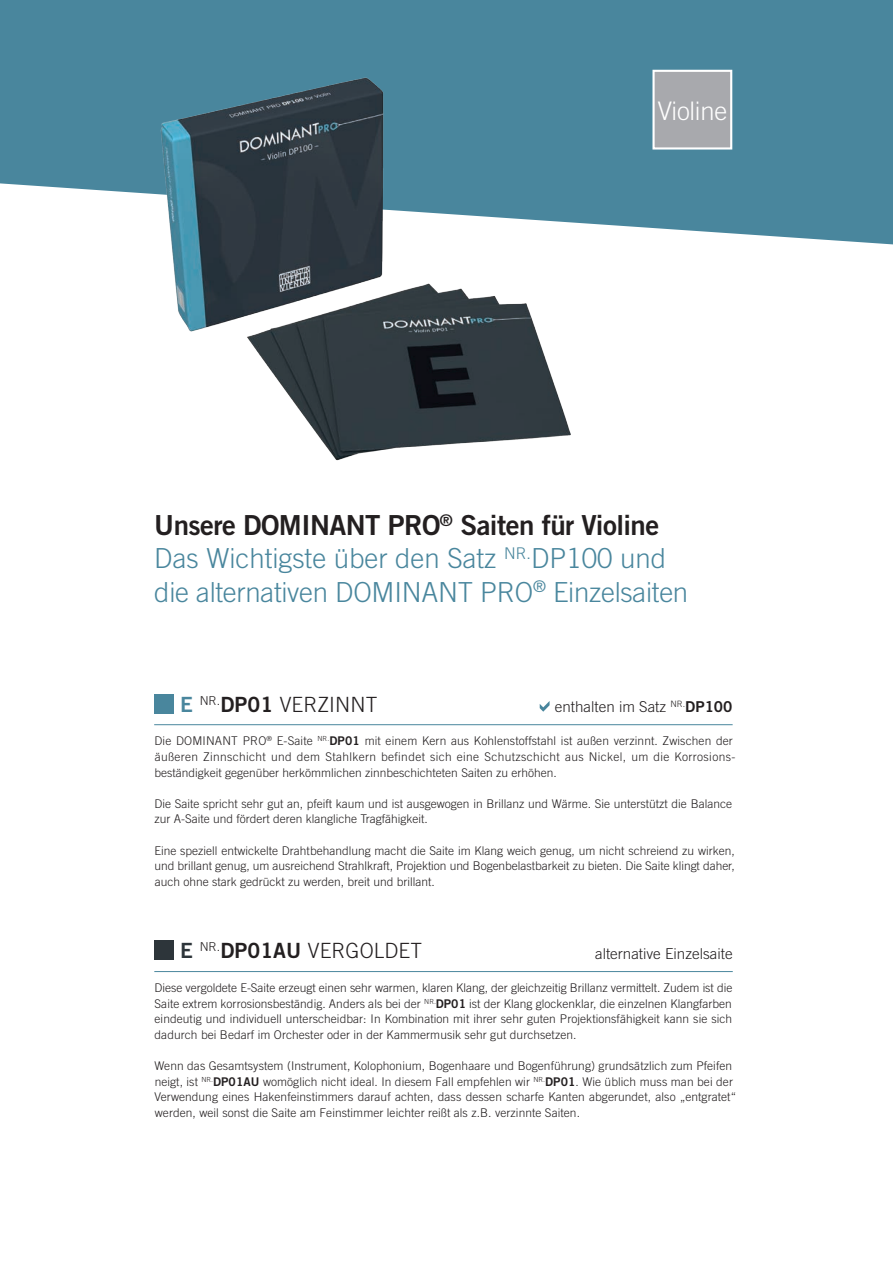
<style>
.page{position:relative;width:893px;height:1263px;background:#fff}
.page>*{position:absolute;margin:0;border:0;box-sizing:border-box;transform-origin:0 0}
.t1{font:300 27.6px/33.2px "Trade Gothic";letter-spacing:-.01em;color:#49869d}
.t2{font:27.6px "Trade Gothic Bold Two";letter-spacing:-.02em;color:#231f20}
.t3{font:300 25.5px "Trade Gothic";letter-spacing:-.01em;color:#fff}
.t4{font:300 21px "Trade Gothic";letter-spacing:.005em;color:#231f20}
.t5{font:300 15px "Trade Gothic";color:#231f20}
.t6{font:300 12px/15.6px "Trade Gothic";letter-spacing:.005em;color:#231f20}
.s1{font-family:"Trade Gothic Bold Two";font-weight:400;color:#49869d}
.s2{font-family:"Trade Gothic Bold Two";font-weight:400}
.s3{font-family:"Trade Gothic Bold Two";font-weight:400;color:#2d353a}
</style>
<div class="page">
<svg style="left:0;top:0;width:893px;height:244px;background:#5990a5"></svg>
<img style="left:133px;top:39px;width:474px;height:422px">
<div style="left:652px;top:70px;width:80px;height:80px;background:#a8a9ad;border:2px solid #fff"></div>
<hr style="left:154px;top:724px;width:579px;height:1px;background:#49869d">
<hr style="left:154px;top:971px;width:579px;height:1px;background:#49869d">
<div style="left:154px;top:695px;width:19px;height:19px;background:#49869d"></div>
<div style="left:154px;top:941px;width:19px;height:19px;background:#2d353a"></div>
<svg style="left:540px;top:701px;width:10px;height:11px"></svg>
<h2 class="t3" style="left:658px;top:96px;width:71px">Violine</h2>
<h1 class="t2" style="left:154px;top:508px;width:506px">Unsere DOMINANT PRO<sup>®</sup> Saiten für Violine</h1>
<h1 class="t1" style="left:154px;top:542px;width:535px">Das Wichtigste über den Satz <sup>NR.</sup>DP100 und die alternativen DOMINANT PRO<sup>®</sup> Einzelsaiten</h1>
<h3 class="t4" style="left:180px;top:692px;width:199px"><span class="s1">E</span> <sup>NR.</sup><span class="s2">DP01</span> VERZINNT</h3>
<p class="t6" style="left:154px;top:733px;width:582px">Die DOMINANT PRO<sup>®</sup> E-Saite <sup>NR.</sup><span class="s2">DP01</span> mit einem Kern aus Kohlenstoffstahl ist außen verzinnt. Zwischen der äußeren Zinnschicht und dem Stahlkern befindet sich eine Schutzschicht aus Nickel, um die Korrosions&shy;beständigkeit gegenüber herkömmlichen zinnbeschichteten Saiten zu erhöhen.</p>
<p class="t6" style="left:154px;top:796px;width:579px">Die Saite spricht sehr gut an, pfeift kaum und ist ausgewogen in Brillanz und Wärme. Sie unterstützt die Balance zur A-Saite und fördert deren klangliche Tragfähigkeit.</p>
<p class="t6" style="left:154px;top:842px;width:582px;text-align:justify">Eine speziell entwickelte Drahtbehandlung macht die Saite im Klang weich genug, um nicht schreiend zu wirken, und brillant genug, um ausreichend Strahlkraft, Projektion und Bogenbelastbarkeit zu bieten. Die Saite klingt daher, auch ohne stark gedrückt zu werden, breit und brillant.</p>
<p class="t5" style="left:555px;top:697px;width:179px">enthalten im Satz <sup>NR.</sup><span class="s2">DP100</span></p>
<h3 class="t4" style="left:180px;top:938px;width:243px"><span class="s3">E</span> <sup>NR.</sup><span class="s2">DP01AU</span> VERGOLDET</h3>
<p class="t6" style="left:154px;top:980px;width:579px;text-align:justify">Diese vergoldete E-Saite erzeugt einen sehr warmen, klaren Klang, der gleichzeitig Brillanz vermittelt. Zudem ist die Saite extrem korrosionsbeständig. Anders als bei der <sup>NR.</sup><span class="s2">DP01</span> ist der Klang glockenklar, die einzelnen Klangfarben eindeutig und individuell unterscheidbar: In Kombination mit ihrer sehr guten Projektionsfähigkeit kann sie sich dadurch bei Bedarf im Orchester oder in der Kammermusik sehr gut durchsetzen.</p>
<p class="t6" style="left:154px;top:1058px;width:583px">Wenn das Gesamtsystem (Instrument, Kolophonium, Bogenhaare und Bogenführung) grundsätzlich zum Pfeifen neigt, ist <sup>NR.</sup><span class="s2">DP01AU</span> womöglich nicht ideal. In diesem Fall empfehlen wir <sup>NR.</sup><span class="s2">DP01</span>. Wie üblich muss man bei der Verwendung eines Hakenfeinstimmers darauf achten, dass dessen scharfe Kanten abgerundet, also „entgratet“ werden, weil sonst die Saite am Feinstimmer leichter reißt als z.B. verzinnte Saiten.</p>
<p class="t5" style="left:595px;top:944px;width:139px">alternative Einzelsaite</p>
</div>
